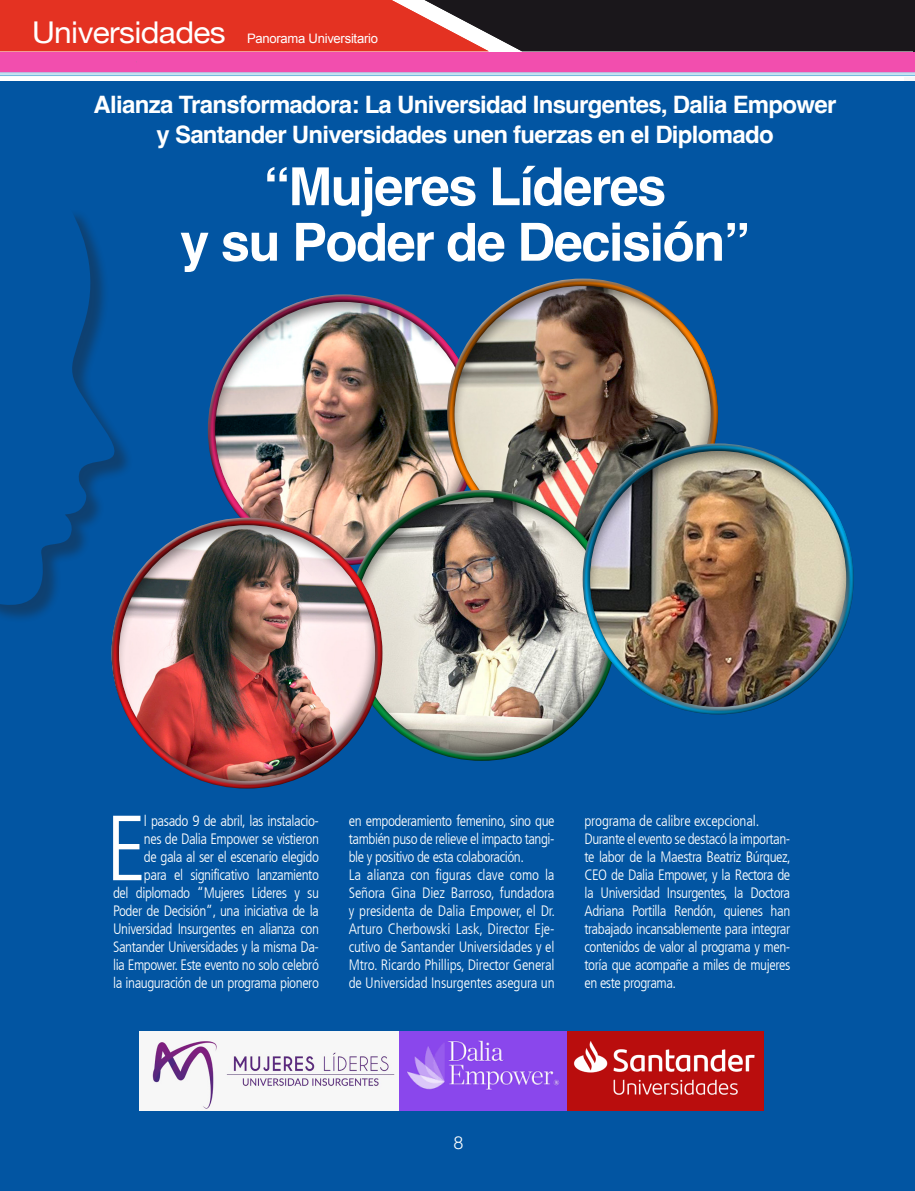
<style>
.page{position:relative;width:915px;height:1191px;background:#fff}
.page>*{position:absolute;margin:0;border:0;box-sizing:border-box;transform-origin:0 0}
.t1{font:300 condensed 92.4px "Frutiger LT";color:#fff}
.t2{font:700 52.5px/55.5px "Helvetica";letter-spacing:-.03em;color:#fff;text-align:center}
.t3{font:30px "Helvetica Neue";letter-spacing:-.02em;color:#fff;scale:1.06 1}
.t4{font:700 24px/30px "Helvetica";letter-spacing:-.03em;color:#fff;text-align:center}
.t5{font:300 18px "Helvetica LT Std";color:#fff}
.t6{font:300 condensed 15px/18px "Frutiger LT";letter-spacing:-.03em;color:#fff;text-align:right}
.t7{font:300 condensed 15px/18px "Frutiger LT";letter-spacing:-.01em;color:#fff}
.t8{font:13.05px "Arial";letter-spacing:-.02em;color:#fff}
</style>
<div class="page">
<div style="left:0;top:82px;width:914px;height:1109px;background:#0255a2"></div>
<div style="left:0;top:51px;width:914px;height:23px;background:#f24eae"></div>
<svg style="left:0;top:0;width:913px;height:51px;background:#842c26"></svg>
<hr style="left:913px;top:0;width:1px;height:51px;background:#1a171b">
<div style="left:0;top:72px;width:914px;height:5px;background:#77badf"></div>
<hr style="left:0;top:72px;width:914px;height:2px;background:#fff">
<hr style="left:0;top:74px;width:914px;height:1px;background:#fff">
<hr style="left:0;top:76px;width:914px;height:1px;background:#fff">
<div style="left:207px;top:293px;width:267px;height:268px;background:#fff;opacity:.75"></div>
<div style="left:211px;top:298px;width:269px;height:268px;background:#231f20;opacity:.75"></div>
<div style="left:446px;top:277px;width:268px;height:269px;background:#fff;opacity:.75"></div>
<div style="left:450px;top:282px;width:269px;height:268px;background:#231f20;opacity:.75"></div>
<div style="left:345px;top:488px;width:268px;height:269px;background:#fff;opacity:.75"></div>
<div style="left:350px;top:494px;width:268px;height:267px;background:#231f20;opacity:.75"></div>
<div style="left:111px;top:516px;width:267px;height:269px;background:#fff;opacity:.75"></div>
<div style="left:115px;top:521px;width:269px;height:268px;background:#231f20;opacity:.75"></div>
<div style="left:581px;top:442px;width:268px;height:268px;background:#fff;opacity:.75"></div>
<div style="left:586px;top:447px;width:268px;height:268px;background:#231f20;opacity:.75"></div>
<div style="left:0;top:209px;width:133px;height:496px;background:#231f20;opacity:.75"></div>
<svg style="left:0;top:209px;width:135px;height:477px"></svg>
<img style="left:399px;top:1031px;width:364px;height:79px">
<div style="left:140px;top:1031px;width:259px;height:79px;background:#f7f7f7"></div>
<img style="left:152px;top:1041px;width:65px;height:68px">
<img style="left:226px;top:1052px;width:169px;height:34px">
<h3 class="t3" style="left:32px;top:11px;width:184px">Universidades</h3>
<p class="t8" style="left:247px;top:30px;width:132px">Panorama Universitario</p>
<h3 class="t4" style="left:94px;top:92px;width:744px">Alianza Transformadora: La Universidad Insurgentes, Dalia Empower y Santander Universidades unen fuerzas en el Diplomado</h3>
<h2 class="t2" style="left:180px;top:165px;width:571px">“Mujeres Líderes<br>y su Poder de Decisión”</h2>
<p class="t6" style="left:113px;top:812px;width:207px">l pasado 9 de abril, las instalacio-<br>nes de Dalia Empower se vistieron<br>de gala al ser el escenario elegido<br>para el significativo lanzamiento<br>del diplomado “Mujeres Líderes y su Poder de Decisión”, una iniciativa de la Universidad Insurgentes en alianza con Santander Universidades y la misma Da&shy;lia Empower. Este evento no solo celebró la inauguración de un programa pionero</p>
<p class="t7" style="left:348px;top:812px;width:208px">en empoderamiento femenino, sino que también puso de relieve el impacto tangi&shy;ble y positivo de esta colaboración.<br>La alianza con figuras clave como la Señora Gina Diez Barroso, fundadora y presidenta de Dalia Empower, el Dr.<br>Arturo Cherbowski Lask, Director Eje&shy;cutivo de Santander Universidades y el Mtro. Ricardo Phillips, Director General de Universidad Insurgentes asegura un</p>
<p class="t6" style="left:584px;top:812px;width:208px;text-align:left">programa de calibre excepcional.<br>Durante el evento se destacó la importan&shy;te labor de la Maestra Beatriz Búrquez, CEO de Dalia Empower, y la Rectora de la Universidad Insurgentes, la Doctora Adriana Portilla Rendón, quienes han trabajado incansablemente para integrar contenidos de valor al programa y men&shy;toría que acompañe a miles de mujeres en este programa.</p>
<h1 class="t1" style="left:106px;top:796px;width:43px">E</h1>
<p class="t5" style="left:453px;top:1130px;width:12px">8</p>
</div>
